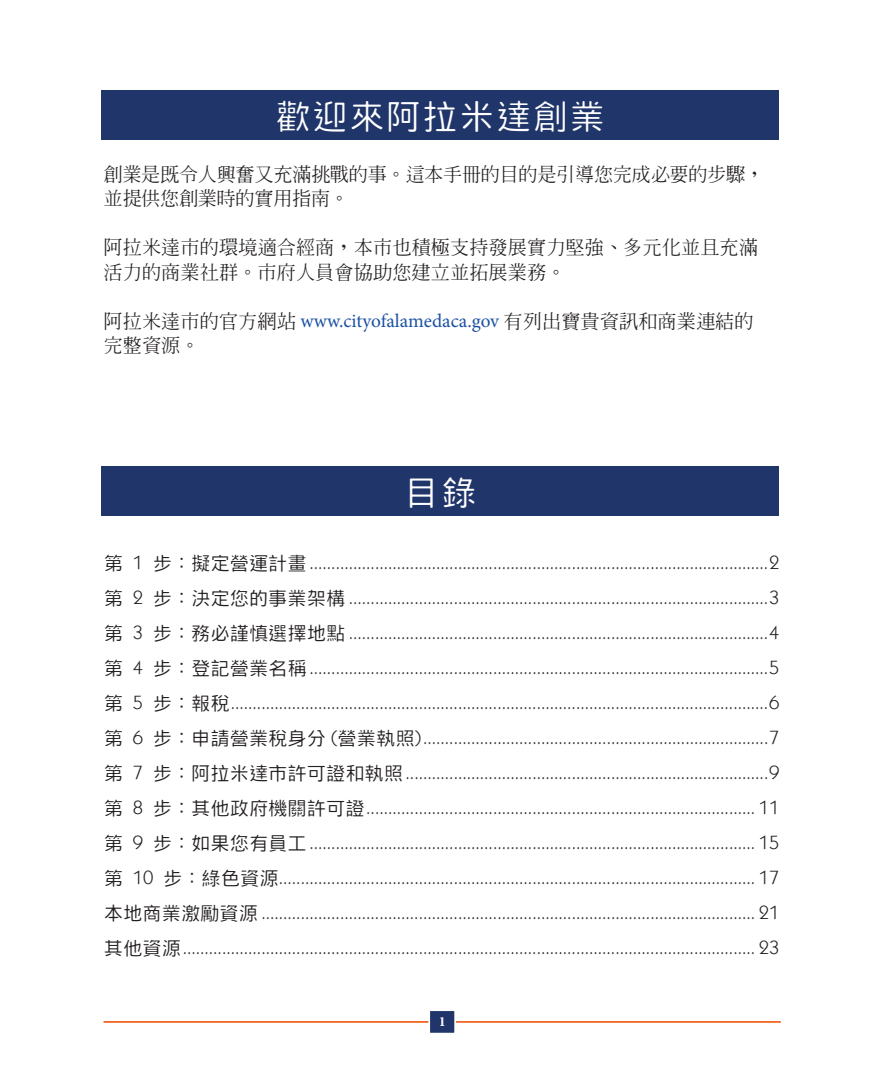
<style>
.page{position:relative;width:881px;height:1070px;background:#fff}
.page>*{position:absolute;margin:0;border:0;box-sizing:border-box;transform-origin:0 0}
.t1{font:300 35px "Han Wang Hei";letter-spacing:.05em;color:#fff}
.t2{font:19.25px/35px "Kabel IT Cby BT";color:#231f20;text-align:justify}
.t3{font:500 19.25px/24.5px "Han Wang Ming";color:#231f20}
.t4{font:500 19.25px/24.5px "Han Wang Ming";letter-spacing:-.02em;color:#231f20}
.t5{font:700 14px "Minion Pro";color:#fff}
.s1{font-family:"Minion Pro";font-weight:400;color:#1a51a3}
.s2{font-family:"Han Wang Hei";font-weight:300}
</style>
<div class="page">
<hr style="left:104px;top:1021px;width:677px;height:1px;background:#f26322">
<div style="left:429px;top:1010px;width:26px;height:23px;background:#20366a"></div>
<div style="left:428px;top:1009px;width:28px;height:25px;border:2px solid #fff"></div>
<div style="left:101px;top:466px;width:678px;height:49px;background:#20366a"></div>
<div style="left:101px;top:90px;width:678px;height:49px;background:#20366a"></div>
<h1 class="t1" style="left:276px;top:99px;width:330px">歡迎來阿拉米達創業</h1>
<p class="t4" style="left:104px;top:162px;width:662px">創業是既令人興奮又充滿挑戰的事。這本手冊的目的是引導您完成必要的步驟，並提供您創業時的實用指南。</p>
<p class="t3" style="left:104px;top:235px;width:656px">阿拉米達市的環境適合經商，本市也積極支持發展實力堅強、多元化並且充滿活力的商業社群。市府人員會協助您建立並拓展業務。</p>
<p class="t3" style="left:104px;top:309px;width:652px">阿拉米達市的官方網站 <span class="s1">www.cityofalamedaca.gov</span> 有列出寶貴資訊和商業連結的完整資源。</p>
<h1 class="t1" style="left:404px;top:474px;width:73px">目錄</h1>
<p class="t2" style="left:104px;top:544px;width:677px"><span class="s2">第</span> 1 <span class="s2">步：擬定營運計畫</span> .........................................................................................................2<span class="s2">第</span> 2 <span class="s2">步：決定您的事業架構</span> ................................................................................................3<span class="s2">第</span> 3 <span class="s2">步：務必謹慎選擇地點</span> ................................................................................................4<span class="s2">第</span> 4 <span class="s2">步：登記營業名稱</span> .........................................................................................................5<span class="s2">第</span> 5 <span class="s2">步：報稅</span> ...........................................................................................................................6<span class="s2">第</span> 6 <span class="s2">步：申請營業稅身分</span> (<span class="s2">營業執照</span>) ...............................................................................7<span class="s2">第</span> 7 <span class="s2">步：阿拉米達市許可證和執照</span> ...................................................................................9<span class="s2">第</span> 8 <span class="s2">步：其他政府機關許可證</span> ......................................................................................... 11<span class="s2">第</span> 9 <span class="s2">步：如果您有員工</span> ...................................................................................................... 15<span class="s2">第</span> 10 <span class="s2">步：綠色資源</span>............................................................................................................. 17<span class="s2">本地商業激勵資源</span> ................................................................................................................. 21<span class="s2">其他資源</span> ................................................................................................................................... 23</p>
<p class="t5" style="left:439px;top:1016px;width:8px">1</p>
</div>
